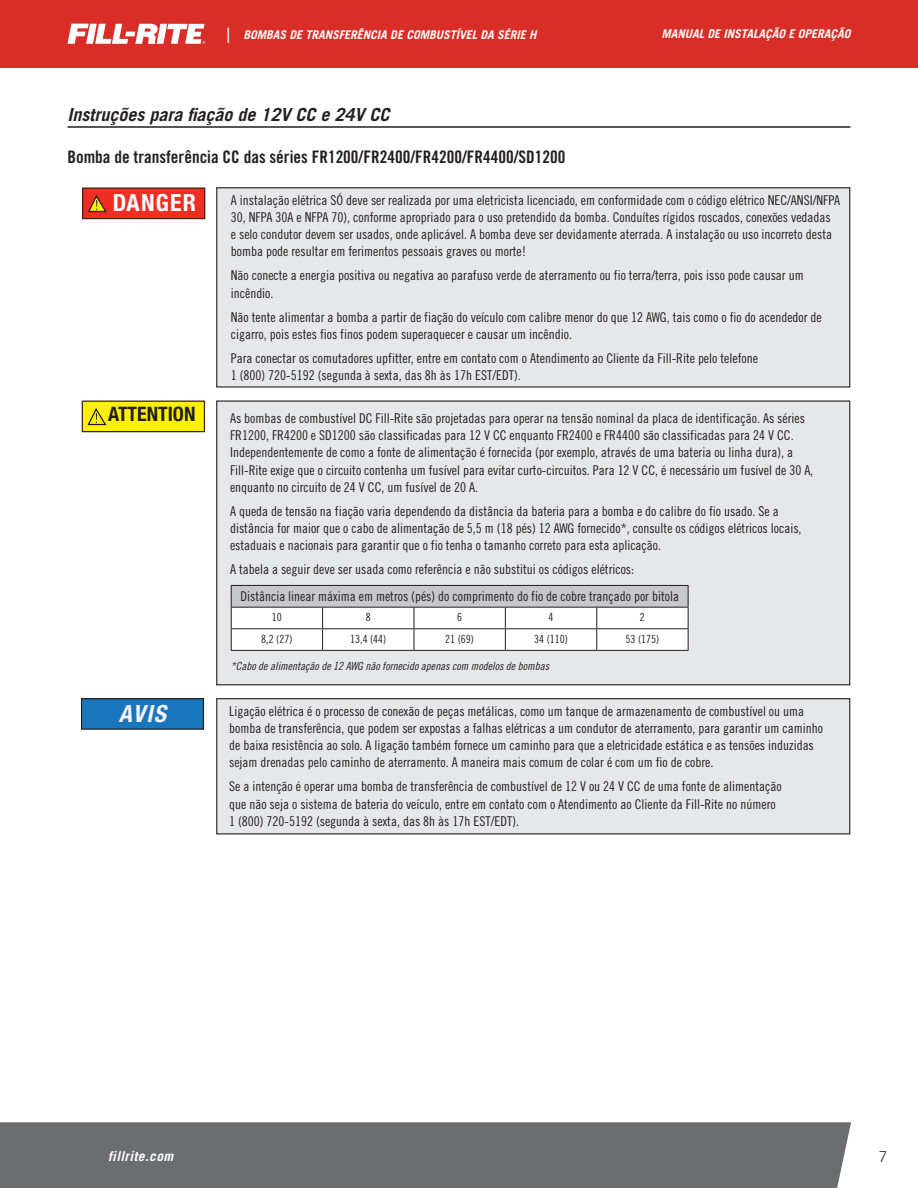
<style>
.page{position:relative;width:918px;height:1188px;background:#fff}
.page>*{position:absolute;margin:0;border:0;box-sizing:border-box;transform-origin:0 0}
.t1{font:700 condensed 23.7px "Helvetica Neue LT Pro";letter-spacing:.05em;color:#fff}
.t2{font:italic 700 condensed 23.7px "Helvetica Neue LT Pro";color:#f2f3f4}
.t3{font:700 condensed 19.95px "Helvetica Neue LT Pro";color:#231f20}
.t4{font:italic 700 18px "Trade Gothic LT Std";color:#231f20}
.t5{font:17.25px "Trade Gothic LT Std Bd Cn 20";color:#231f20}
.Page_Number{font:300 15px "Trade Gothic LT Std";color:#231f20}
.t6{font:13.5px/17.2px "Trade Gothic LT Std Cn 18";color:#231f20}
.t7{font:italic 700 13.5px "Trade Gothic LT Std";letter-spacing:.03em;color:#fff}
.t8{font:italic 700 12px "Trade Gothic LT Std";color:#fff}
.t9{font:11.25px "Trade Gothic LT Std Cn 18 Obl";color:#231f20}
.t10{font:11.25px "Trade Gothic LT Std Cn 18";color:#231f20}
.s1{font-size:13.5px}
</style>
<div class="page">
<div style="left:0;top:1122px;width:851px;height:66px;background:#6c6d70"></div>
<div style="left:0;top:0;width:918px;height:68px;background:#d92d27"></div>
<svg style="left:67px;top:24px;width:138px;height:20px"></svg>
<hr style="left:68px;top:126px;width:782px;height:2px;background:#231f20">
<div style="left:217px;top:188px;width:633px;height:199px;background:#e6e7e9"></div>
<div style="left:216px;top:187px;width:634px;height:201px;border:1px solid #231f20"></div>
<div style="left:83px;top:188px;width:122px;height:31px;background:#ee2e22"></div>
<div style="left:82px;top:188px;width:123px;height:31px;border:1px solid #3a2111"></div>
<svg style="left:88px;top:195px;width:19px;height:18px"></svg>
<div style="left:217px;top:401px;width:633px;height:284px;background:#e6e7e9"></div>
<div style="left:216px;top:400px;width:634px;height:285px;border:1px solid #231f20"></div>
<div style="left:82px;top:401px;width:122px;height:31px;background:#fff101"></div>
<div style="left:82px;top:401px;width:123px;height:31px;border:1px solid #3a2111"></div>
<svg style="left:87px;top:408px;width:20px;height:18px"></svg>
<div style="left:217px;top:699px;width:633px;height:135px;background:#e6e7e9"></div>
<div style="left:216px;top:698px;width:634px;height:136px;border:1px solid #231f20"></div>
<div style="left:81px;top:699px;width:122px;height:30px;background:#1976bd"></div>
<div style="left:81px;top:698px;width:123px;height:32px;border:1px solid #231f20"></div>
<hr style="left:231px;top:585px;width:92px;height:1px;background:#231f20">
<hr style="left:323px;top:585px;width:91px;height:1px;background:#231f20">
<hr style="left:414px;top:585px;width:91px;height:1px;background:#231f20">
<hr style="left:505px;top:585px;width:92px;height:1px;background:#231f20">
<hr style="left:597px;top:585px;width:92px;height:1px;background:#231f20">
<svg style="left:231px;top:586px;width:458px;height:64px;background:#e3e3e4"></svg>
<hr style="left:231px;top:650px;width:92px;height:1px;background:#231f20">
<hr style="left:323px;top:650px;width:91px;height:1px;background:#231f20">
<hr style="left:414px;top:650px;width:91px;height:1px;background:#231f20">
<hr style="left:505px;top:650px;width:92px;height:1px;background:#231f20">
<hr style="left:597px;top:650px;width:92px;height:1px;background:#231f20">
<p class="t8" style="left:224px;top:28px;width:314px"><span class="s1">|</span> BOMBAS DE TRANSFERÊNCIA DE COMBUSTÍVEL DA SÉRIE H</p>
<p class="t8" style="left:662px;top:26px;width:190px">MANUAL DE INSTALAÇÃO E OPERAÇÃO</p>
<p class="t4" style="left:68px;top:104px;width:324px">Instruções para fiação de 12V CC e 24V CC</p>
<p class="t5" style="left:68px;top:146px;width:500px">Bomba de transferência CC das séries FR1200/FR2400/FR4200/FR4400/SD1200</p>
<p class="t6" style="left:231px;top:191px;width:611px">A instalação elétrica SÓ deve ser realizada por uma eletricista licenciado, em conformidade com o código elétrico NEC/ANSI/NFPA 30, NFPA 30A e NFPA 70), conforme apropriado para o uso pretendido da bomba. Conduítes rígidos roscados, conexões vedadas<br>e selo condutor devem ser usados, onde aplicável. A bomba deve ser devidamente aterrada. A instalação ou uso incorreto desta bomba pode resultar em ferimentos pessoais graves ou morte!</p>
<p class="t6" style="left:231px;top:267px;width:574px">Não conecte a energia positiva ou negativa ao parafuso verde de aterramento ou fio terra/terra, pois isso pode causar um incêndio.</p>
<p class="t6" style="left:231px;top:308px;width:593px">Não tente alimentar a bomba a partir de fiação do veículo com calibre menor do que 12 AWG, tais como o fio do acendedor de cigarro, pois estes fios finos podem superaquecer e causar um incêndio.</p>
<p class="t6" style="left:231px;top:349px;width:529px">Para conectar os comutadores upfitter, entre em contato com o Atendimento ao Cliente da Fill-Rite pelo telefone<br>1 (800) 720-5192 (segunda à sexta, das 8h às 17h EST/EDT).</p>
<p class="t1" style="left:113px;top:189px;width:85px">DANGER</p>
<p class="t3" style="left:108px;top:402px;width:89px">ATTENTION</p>
<p class="t2" style="left:119px;top:699px;width:49px">AVIS</p>
<p class="t6" style="left:230px;top:409px;width:585px">As bombas de combustível DC Fill-Rite são projetadas para operar na tensão nominal da placa de identificação. As séries FR1200, FR4200 e SD1200 são classificadas para 12 V CC enquanto FR2400 e FR4400 são classificadas para 24 V CC.<br>Independentemente de como a fonte de alimentação é fornecida (por exemplo, através de uma bateria ou linha dura), a Fill-Rite exige que o circuito contenha um fusível para evitar curto-circuitos. Para 12 V CC, é necessário um fusível de 30 A, enquanto no circuito de 24 V CC, um fusível de 20 A.</p>
<p class="t6" style="left:230px;top:502px;width:573px">A queda de tensão na fiação varia dependendo da distância da bateria para a bomba e do calibre do fio usado. Se a distância for maior que o cabo de alimentação de 5,5 m (18 pés) 12 AWG fornecido*, consulte os códigos elétricos locais, estaduais e nacionais para garantir que o fio tenha o tamanho correto para esta aplicação.</p>
<p class="t6" style="left:230px;top:561px;width:406px">A tabela a seguir deve ser usada como referência e não substitui os códigos elétricos:</p>
<p class="t6" style="left:240px;top:588px;width:440px">Distância linear máxima em metros (pés) do comprimento do fio de cobre trançado por bitola</p>
<p class="t10" style="left:272px;top:611px;width:11px">10</p>
<p class="t10" style="left:366px;top:611px;width:6px">8</p>
<p class="t10" style="left:457px;top:611px;width:6px">6</p>
<p class="t10" style="left:549px;top:611px;width:6px">4</p>
<p class="t10" style="left:640px;top:611px;width:6px">2</p>
<p class="t10" style="left:261px;top:632px;width:33px">8,2 (27)</p>
<p class="t10" style="left:350px;top:632px;width:38px">13,4 (44)</p>
<p class="t10" style="left:445px;top:632px;width:30px">21 (69)</p>
<p class="t10" style="left:534px;top:632px;width:35px">34 (110)</p>
<p class="t10" style="left:626px;top:632px;width:35px">53 (175)</p>
<p class="t9" style="left:231px;top:659px;width:320px">*Cabo de alimentação de 12 AWG não fornecido apenas com modelos de bombas</p>
<p class="t6" style="left:229px;top:702px;width:595px">Ligação elétrica é o processo de conexão de peças metálicas, como um tanque de armazenamento de combustível ou uma bomba de transferência, que podem ser expostas a falhas elétricas a um condutor de aterramento, para garantir um caminho de baixa resistência ao solo. A ligação também fornece um caminho para que a eletricidade estática e as tensões induzidas sejam drenadas pelo caminho de aterramento. A maneira mais comum de colar é com um fio de cobre.</p>
<p class="t6" style="left:229px;top:778px;width:554px">Se a intenção é operar uma bomba de transferência de combustível de 12 V ou 24 V CC de uma fonte de alimentação que não seja o sistema de bateria do veículo, entre em contato com o Atendimento ao Cliente da Fill-Rite no número<br>1 (800) 720-5192 (segunda à sexta, das 8h às 17h EST/EDT).</p>
<p class="t7" style="left:108px;top:1147px;width:67px">fillrite.com</p>
<p class="Page_Number" style="left:879px;top:1147px;width:10px">7</p>
</div>
